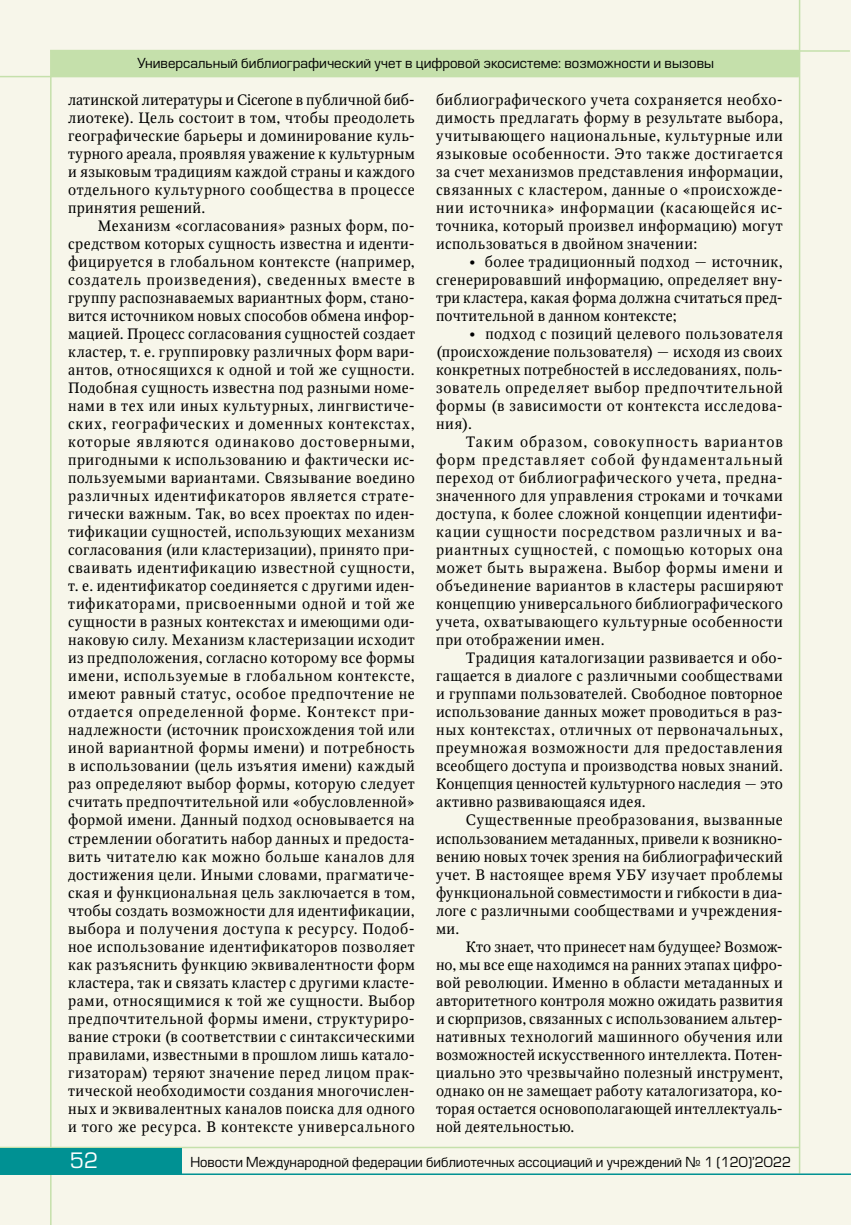
<style>
.page{position:relative;width:851px;height:1225px;background:#fff}
.page>*{position:absolute;margin:0;border:0;box-sizing:border-box;transform-origin:0 0}
.t1{font:20.85px "Europe";color:#fff}
.t2{font:15px/18px "Octava";letter-spacing:.03em;color:#000;text-align:justify}
.t3{font:13.5px "Europe";color:#000}
</style>
<div class="page">
<div style="left:0;top:0;width:850px;height:1225px;background:#f7f6ea"></div>
<hr style="left:50px;top:51px;width:2px;height:1174px;background:#c5e0ab">
<hr style="left:0;top:76px;width:798px;height:1px;background:#c5e0ab">
<hr style="left:50px;top:50px;width:748px;height:1px;background:#c5e0ab">
<hr style="left:798px;top:0;width:2px;height:1173px;background:#c5e0ab">
<hr style="left:0;top:1173px;width:850px;height:2px;background:#009192">
<div style="left:51px;top:51px;width:748px;height:25px;background:#c5e0ab"></div>
<hr style="left:53px;top:50px;width:796px;height:2px;background:#c5e0ab">
<hr style="left:0;top:1146px;width:799px;height:2px;background:#c5e0ab">
<div style="left:0;top:1148px;width:182px;height:25px;background:#009193"></div>
<p class="t3" style="left:137px;top:55px;width:578px">Универсальный библиографический учет в цифровой экосистеме: возможности и вызовы</p>
<p class="t2" style="left:68px;top:91px;width:348px">латинской литературы и Cicerone в публичной биб&shy;лиотеке). Цель состоит в том, чтобы преодолеть географические барьеры и доминирование куль&shy;турного ареала, проявляя уважение к культурным и языковым традициям каждой страны и каждого отдельного культурного сообщества в процессе принятия решений.</p>
<p class="t2" style="left:68px;top:217px;width:348px;text-indent:30px">Механизм «согласования» разных форм, по&shy;средством которых сущность известна и иденти&shy;фицируется в глобальном контексте (например, создатель произведения), сведенных вместе в группу распознаваемых вариантных форм, стано&shy;вится источником новых способов обмена инфор&shy;мацией. Процесс согласования сущностей создает кластер, т. е. группировку различных форм вари&shy;антов, относящихся к одной и той же сущности.<br>Подобная сущность известна под разными номе&shy;нами в тех или иных культурных, лингвистиче&shy;ских, географических и доменных контекстах, которые являются одинаково достоверными, пригодными к использованию и фактически ис&shy;пользуемыми вариантами. Связывание воедино различных идентификаторов является страте&shy;гически важным. Так, во всех проектах по иден&shy;тификации сущностей, использующих механизм согласования (или кластеризации), принято при&shy;сваивать идентификацию известной сущности, т. е. идентификатор соединяется с другими иден&shy;тификаторами, присвоенными одной и той же сущности в разных контекстах и имеющими оди&shy;наковую силу. Механизм кластеризации исходит из предположения, согласно которому все формы имени, используемые в глобальном контексте, имеют равный статус, особое предпочтение не отдается определенной форме. Контекст при&shy;надлежности (источник происхождения той или иной вариантной формы имени) и потребность в использовании (цель изъятия имени) каждый раз определяют выбор формы, которую следует считать предпочтительной или «обусловленной» формой имени. Данный подход основывается на стремлении обогатить набор данных и предоста&shy;вить читателю как можно больше каналов для достижения цели. Иными словами, прагматиче&shy;ская и функциональная цель заключается в том, чтобы создать возможности для идентификации, выбора и получения доступа к ресурсу. Подоб&shy;ное использование идентификаторов позволяет как разъяснить функцию эквивалентности форм кластера, так и связать кластер с другими класте&shy;рами, относящимися к той же сущности. Выбор предпочтительной формы имени, структуриро&shy;вание строки (в соответствии с синтаксическими правилами, известными в прошлом лишь катало&shy;гизаторам) теряют значение перед лицом прак&shy;тической необходимости создания многочислен&shy;ных и эквивалентных каналов поиска для одного и того же ресурса. В контексте универсального</p>
<p class="t2" style="left:436px;top:91px;width:348px">библиографического учета сохраняется необхо&shy;димость предлагать форму в результате выбора, учитывающего национальные, культурные или языковые особенности. Это также достигается за счет механизмов представления информации, связанных с кластером, данные о «происхожде&shy;нии источника» информации (касающейся ис&shy;точника, который произвел информацию) могут использоваться в двойном значении:</p>
<p class="t2" style="left:436px;top:253px;width:348px;text-indent:30px">•• более традиционный подход — источник, сгенерировавший информацию, определяет вну&shy;три кластера, какая форма должна считаться пред&shy;почтительной в данном контексте;</p>
<p class="t2" style="left:436px;top:325px;width:348px;text-indent:30px">•• подход с позиций целевого пользователя (происхождение пользователя) — исходя из своих конкретных потребностей в исследованиях, поль&shy;зователь определяет выбор предпочтительной формы (в зависимости от контекста исследова&shy;ния).</p>
<p class="t2" style="left:436px;top:433px;width:348px;text-indent:30px">Таким образом, совокупность вариантов форм представляет собой фундаментальный переход от библиографического учета, предна&shy;значенного для управления строками и точками доступа, к более сложной концепции идентифи&shy;кации сущности посредством различных и ва&shy;риантных сущностей, с помощью которых она может быть выражена. Выбор формы имени и объединение вариантов в кластеры расширяют концепцию универсального библиографического учета, охватывающего культурные особенности при отображении имен.</p>
<p class="t2" style="left:436px;top:649px;width:348px;text-indent:30px">Традиция каталогизации развивается и обо&shy;гащается в диалоге с различными сообществами и группами пользователей. Свободное повторное использование данных может проводиться в раз&shy;ных контекстах, отличных от первоначальных, преумножая возможности для предоставления всеобщего доступа и производства новых знаний.<br>Концепция ценностей культурного наследия — это активно развивающаяся идея.</p>
<p class="t2" style="left:436px;top:811px;width:348px;text-indent:30px">Существенные преобразования, вызванные использованием метаданных, привели к возникно&shy;вению новых точек зрения на библиографический учет. В настоящее время УБУ изучает проблемы функциональной совместимости и гибкости в диа&shy;логе с различными сообществами и учреждения&shy;ми.</p>
<p class="t2" style="left:436px;top:937px;width:348px;text-indent:30px">Кто знает, что принесет нам будущее? Возмож&shy;но, мы все еще находимся на ранних этапах цифро&shy;вой революции. Именно в области метаданных и авторитетного контроля можно ожидать развития и сюрпризов, связанных с использованием альтер&shy;нативных технологий машинного обучения или возможностей искусственного интеллекта. Потен&shy;циально это чрезвычайно полезный инструмент, однако он не замещает работу каталогизатора, ко&shy;торая остается основополагающей интеллектуаль&shy;ной деятельностью.</p>
<h1 class="t1" style="left:70px;top:1148px;width:30px">52</h1>
<p class="t3" style="left:190px;top:1154px;width:602px">Новости Международной федерации библиотечных ассоциаций и учреждений № 1 (120)’2022</p>
</div>
